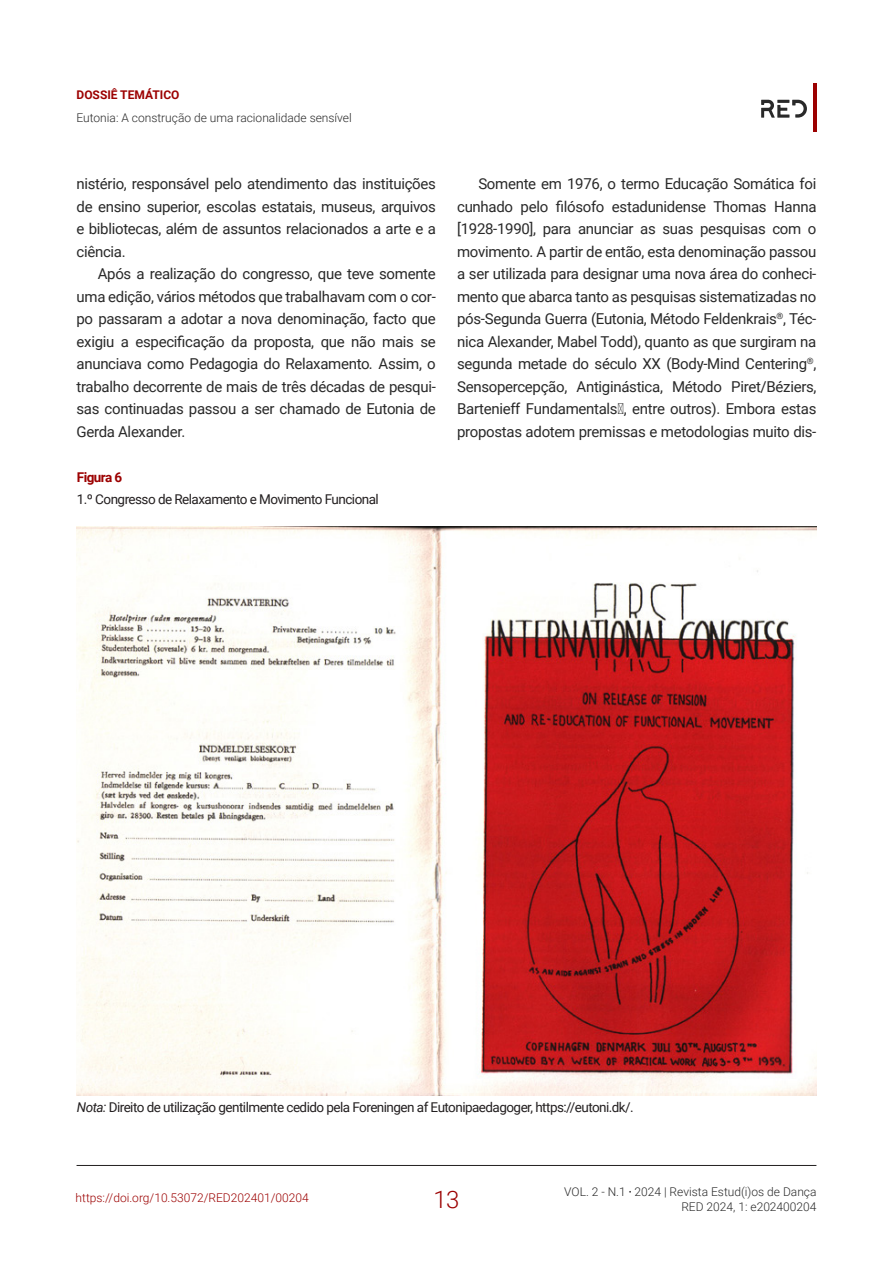
<style>
.page{position:relative;width:893px;height:1263px;background:#fff}
.page>*{position:absolute;margin:0;border:0;box-sizing:border-box;transform-origin:0 0}
.t1{font:300 24px "Roboto";color:#9c0000}
.Corpo_artigo{font:15px/22.5px "Roboto";letter-spacing:-.02em;color:#292929;text-align:justify}
.Descrição_figuras_e{font:13.5px "Roboto";letter-spacing:-.04em;color:#231f20}
.Figura{font:700 13.5px "Roboto";letter-spacing:-.04em;color:#9c0000}
.t2{font:300 12px/14.4px "Roboto";color:#292929;text-align:right}
.t3{font:300 12px "Roboto";color:#9c0000}
.t4{font:700 12px "Roboto";color:#9c0000}
.s1{font-style:italic}
.s2{font-size:9px}
</style>
<div class="page">
<hr style="left:77px;top:1165px;width:739px;height:1px;background:#231f20">
<hr style="left:813px;top:84px;width:3px;height:48px;background:#9c0000">
<svg style="left:761px;top:100px;width:46px;height:18px"></svg>
<img style="left:77px;top:526px;width:739px;height:570px">
<p class="t4" style="left:77px;top:86px;width:104px">DOSSIÊ TEMÁTICO</p>
<p class="t2" style="left:77px;top:110px;width:277px">Eutonia: A construção de uma racionalidade sensível</p>
<p class="Corpo_artigo" style="left:77px;top:172px;width:361px">nistério, responsável pelo atendimento das instituições de ensino superior, escolas estatais, museus, arquivos e bibliotecas, além de assuntos relacionados a arte e a ciência.</p>
<p class="Corpo_artigo" style="left:77px;top:262px;width:361px;text-indent:21px">Após a realização do congresso, que teve somente uma edição, vários métodos que trabalhavam com o cor&shy;po passaram a adotar a nova denominação, facto que exigiu a especificação da proposta, que não mais se anunciava como Pedagogia do Relaxamento<span class="s1">.</span> Assim, o trabalho decorrente de mais de três décadas de pesqui&shy;sas continuadas passou a ser chamado de Eutonia de Gerda Alexander<span class="s1">.</span></p>
<p class="Figura" style="left:77px;top:467px;width:47px">Figura 6</p>
<p class="Descrição_figuras_e" style="left:77px;top:490px;width:303px">1.º Congresso de Relaxamento e Movimento Funcional</p>
<p class="Corpo_artigo" style="left:457px;top:172px;width:361px;text-indent:21px">Somente em 1976, o termo Educação Somática foi cunhado pelo filósofo estadunidense Thomas Hanna [1928-1990], para anunciar as suas pesquisas com o movimento. A partir de então, esta denominação passou a ser utilizada para designar uma nova área do conheci&shy;mento que abarca tanto as pesquisas sistematizadas no pós-Segunda Guerra (Eutonia, Método Feldenkrais<sup>®</sup>, Téc&shy;nica Alexander, Mabel Todd), quanto as que surgiram na segunda metade do século XX (Body-Mind Centering<sup>®</sup>, Sensopercepção, Antiginástica, Método Piret/Béziers, Bartenieff Fundamentals<span class="s1">℠</span>, entre outros). Embora estas propostas adotem premissas e metodologias muito dis-</p>
<p class="Descrição_figuras_e" style="left:77px;top:1097px;width:558px"><span class="s1">Nota:</span> Direito de utilização gentilmente cedido pela Foreningen af Eutonipaedagoger, https://eutoni.dk/.</p>
<p class="t3" style="left:76px;top:1189px;width:235px">https://doi.org/10.53072/RED202401/00204</p>
<h1 class="t1" style="left:433px;top:1183px;width:27px">13</h1>
<p class="t2" style="left:564px;top:1184px;width:254px">VOL. 2 - N.1 <span class="s2">•</span> 2024 | Revista Estud(i)os de Dança<br>RED 2024, 1: e202400204</p>
</div>
